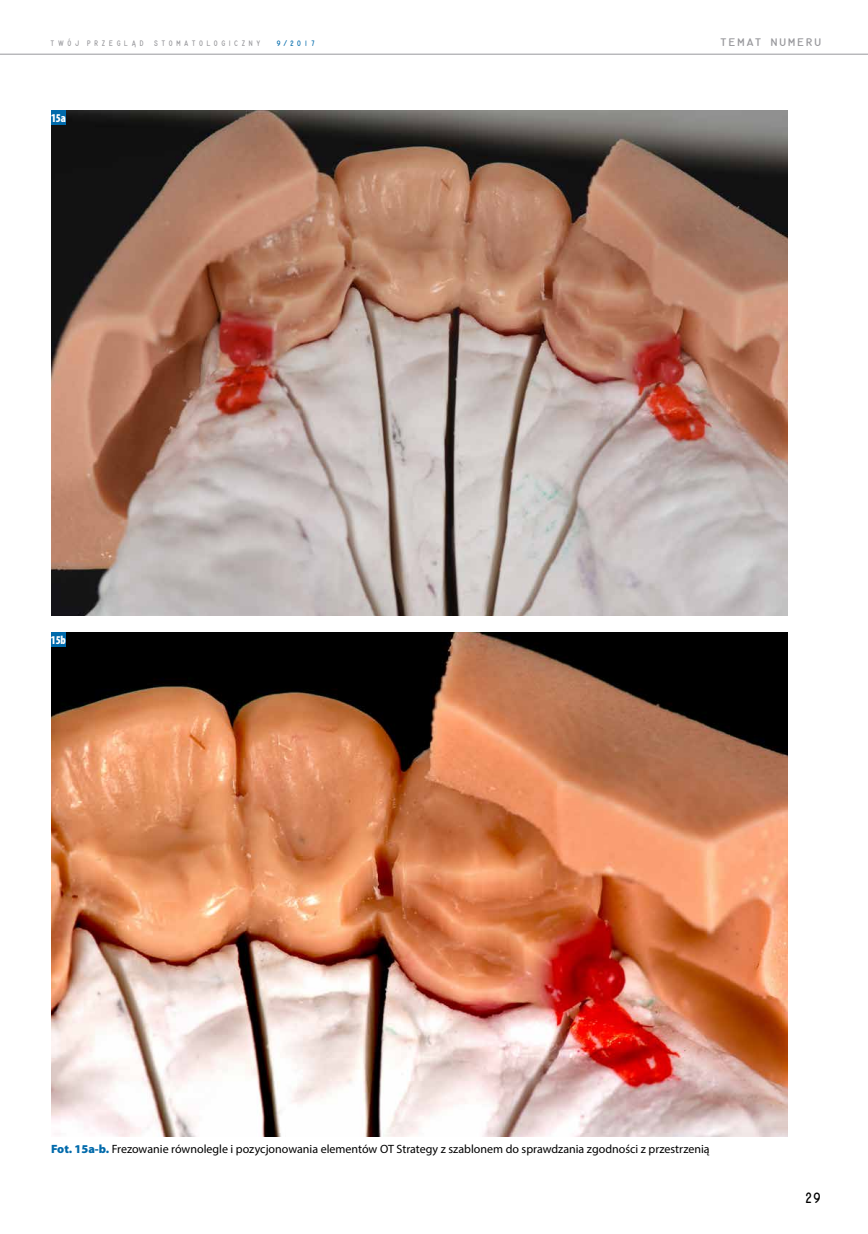
<style>
.page{position:relative;width:868px;height:1234px;background:#fff}
.page>*{position:absolute;margin:0;border:0;box-sizing:border-box;transform-origin:0 0}
.t1{font:15.75px "Gordon URWTCE Con";color:#000}
.t2{font:12px "Myriad Pro";color:#000}
.t3{font:900 condensed 12px "Myriad Pro";letter-spacing:-.02em;color:#fff;scale:.95 1}
.t4{font:11.55px "Gordon URWTCE Con";letter-spacing:.145em;color:#98989c;scale:1.25 1}
.t5{font:8.4px "Gordon URWTCE Con";letter-spacing:.445em;color:#98989c}
.t6{font:8.25px "Gordon URWTCE Con";color:#006aab}
.s1{font-weight:900;color:#006aab}
</style>
<div class="page">
<img style="left:51px;top:632px;width:736px;height:503px">
<img style="left:51px;top:111px;width:736px;height:504px">
<div style="left:51px;top:111px;width:14px;height:14px;background:#006aab"></div>
<div style="left:51px;top:632px;width:14px;height:15px;background:#006aab"></div>
<hr style="left:0;top:54px;width:867px;height:1px;background:#98989c">
<p class="t5" style="left:51px;top:38px;width:211px">TWÓJ PRZEGLĄD STOMATOLOGICZNY</p>
<p class="t6" style="left:276px;top:38px;width:40px">9/2017</p>
<p class="t3" style="left:51px;top:111px;width:17px">15a</p>
<p class="t4" style="left:720px;top:36px;width:82px">TEMAT NUMERU</p>
<p class="t3" style="left:51px;top:633px;width:17px">15b</p>
<p class="t2" style="left:51px;top:1141px;width:660px"><span class="s1">Fot. 15a-b.</span> Frezowanie równolegle i pozycjonowania elementów OT Strategy z szablonem do sprawdzania zgodności z przestrzenią</p>
<h1 class="t1" style="left:804px;top:1187px;width:18px">29</h1>
</div>
